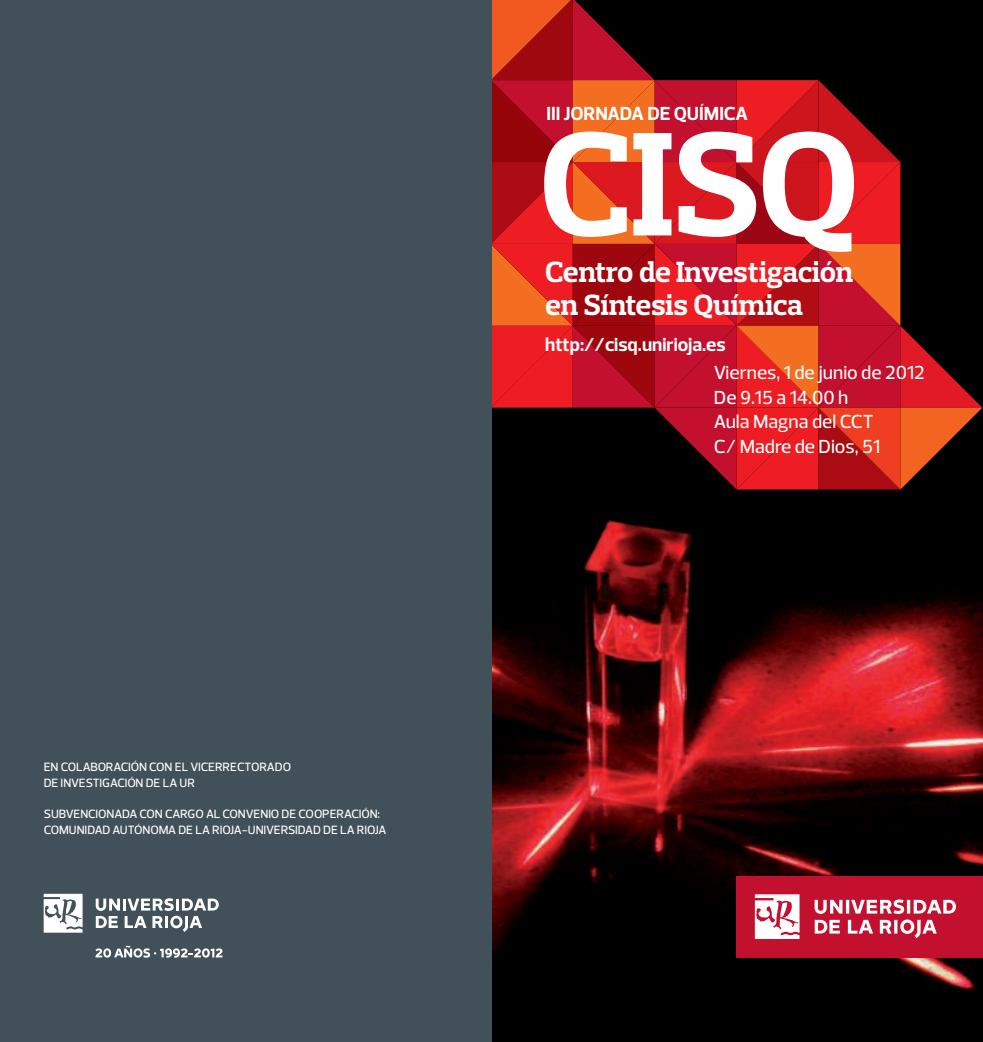
<style>
.page{position:relative;width:983px;height:1042px;background:#fff}
.page>*{position:absolute;margin:0;border:0;box-sizing:border-box;transform-origin:0 0}
.t1{font:700 150.5px "Prelo Slab";color:#fff}
.t2{font:700 29.75px/33.2px "Prelo Slab";letter-spacing:-.01em;color:#fff}
.t3{font:500 19.25px/24.5px "Prelo";color:#fff}
.t4{font:700 19.25px "Prelo";color:#fff}
.t5{font:500 12.25px/15.8px "Prelo";letter-spacing:-.01em;color:#fff}
</style>
<div class="page">
<img style="left:491px;top:489px;width:491px;height:553px">
<svg style="left:491px;top:0;width:491px;height:489px;background:#8d1716"></svg>
<div style="left:736px;top:875px;width:246px;height:82px;background:#c3102e"></div>
<svg style="left:754px;top:894px;width:201px;height:45px"></svg>
<div style="left:0;top:0;width:491px;height:1042px;background:#425159"></div>
<svg style="left:44px;top:894px;width:39px;height:38px"></svg>
<svg style="left:96px;top:898px;width:123px;height:34px"></svg>
<svg style="left:95px;top:946px;width:127px;height:11px"></svg>
<p class="t5" style="left:44px;top:759px;width:249px">EN COLABORACIÓN CON EL VICERRECTORADO<br>DE INVESTIGACIÓN DE LA UR</p>
<p class="t5" style="left:44px;top:806px;width:344px">SUBVENCIONADA CON CARGO AL CONVENIO DE COOPERACIÓN:<br>COMUNIDAD AUTÓNOMA DE LA RIOJA-UNIVERSIDAD DE LA RIOJA</p>
<h3 class="t4" style="left:546px;top:101px;width:203px">III JORNADA DE QUÍMICA</h3>
<h1 class="t1" style="left:539px;top:92px;width:321px">CISQ</h1>
<h2 class="t2" style="left:545px;top:255px;width:309px">Centro de Investigación en Síntesis Química</h2>
<h3 class="t4" style="left:545px;top:332px;width:182px">http://cisq.unirioja.es</h3>
<h3 class="t3" style="left:713px;top:360px;width:212px">Viernes, 1 de junio de 2012<br>De 9.15 a 14.00 h<br>Aula Magna del CCT<br>C/ Madre de Dios, 51</h3>
</div>
